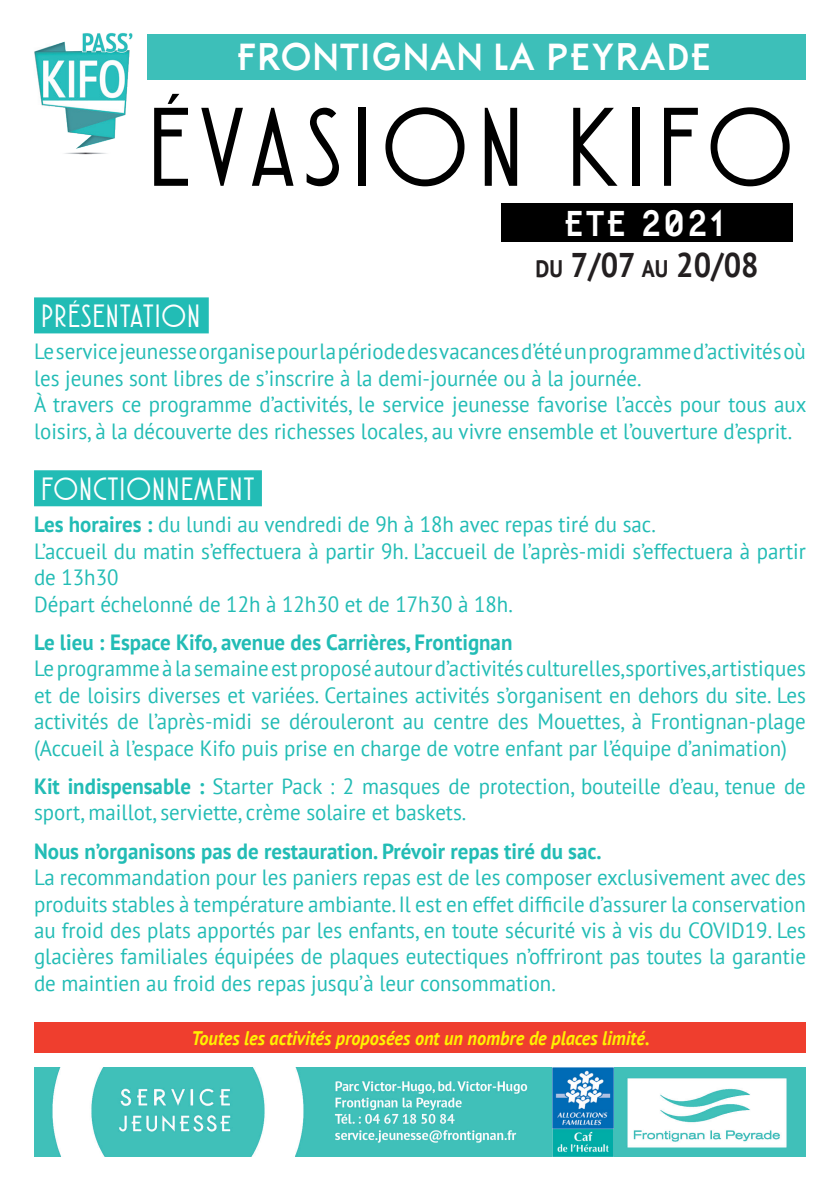
<style>
.page{position:relative;width:840px;height:1191px;background:#fff}
.page>*{position:absolute;margin:0;border:0;box-sizing:border-box;transform-origin:0 0}
.t1{font:111.6px "Atlantic Cruise";letter-spacing:.1em;color:#000}
.t2{font:700 35.8px "Belgrad";letter-spacing:-.015em;color:#fff}
.t3{font:700 34.2px "PT Sans";color:#231f20;scale:.9 1}
.t4{font:700 34.2px "Belgrad";letter-spacing:.03em;color:#fff}
.t5{font:32px "Atlantic Cruise";letter-spacing:.04em;color:#fff}
.t6{font:22px/26.4px "PT Sans";color:#22bcb5;scale:.95 1}
.t7{font:700 22px "PT Sans";color:#22bcb5;scale:.95 1}
.t8{font:italic 700 19.6px "PT Sans";color:#fff101;scale:.93 1}
.s1{font-size:24px}
.s2{font-weight:700}
</style>
<div class="page">
<div style="left:147px;top:34px;width:658px;height:45px;background:#3dbfb9"></div>
<div style="left:34px;top:297px;width:175px;height:36px;background:#22bcb5"></div>
<div style="left:34px;top:470px;width:228px;height:36px;background:#22bcb5"></div>
<img style="left:34px;top:32px;width:99px;height:123px">
<div style="left:501px;top:204px;width:291px;height:38px;background:#000"></div>
<div style="left:34px;top:1022px;width:771px;height:31px;background:#ef3e2e"></div>
<img style="left:34px;top:1067px;width:771px;height:90px">
<img style="left:552px;top:1067px;width:61px;height:90px">
<h2 class="t2" style="left:238px;top:39px;width:478px">FRONTIGNAN LA PEYRADE</h2>
<h1 class="t1" style="left:147px;top:90px;width:645px">ÉVASION KIFO</h1>
<h3 class="t4" style="left:565px;top:206px;width:164px">ETE 2021</h3>
<h3 class="t3" style="left:535px;top:242px;width:249px"><span class="s1">DU</span> 7/07 <span class="s1">AU</span> 20/08</h3>
<h3 class="t5" style="left:41px;top:300px;width:160px">PRÉSENTATION</h3>
<p class="t6" style="left:34px;top:338px;width:814px">Le service jeunesse organise pour la période des vacances d’été un programme d’activités où les jeunes sont libres de s’inscrire à la demi-journée ou à la journée.<br>À travers ce programme d’activités, le service jeunesse favorise l’accès pour tous aux loisirs, à la découverte des richesses locales, au vivre ensemble et l’ouverture d’esprit.</p>
<h3 class="t5" style="left:41px;top:473px;width:214px">FONCTIONNEMENT</h3>
<p class="t6" style="left:34px;top:511px;width:813px"><span class="s2">Les horaires :</span> du lundi au vendredi de 9h à 18h avec repas tiré du sac.<br>L’accueil du matin s’effectuera à partir 9h. L’accueil de l’après-midi s’effectuera à partir de 13h30<br>Départ échelonné de 12h à 12h30 et de 17h30 à 18h.</p>
<p class="t7" style="left:34px;top:627px;width:504px">Le lieu : Espace Kifo, avenue des Carrières, Frontignan</p>
<p class="t6" style="left:34px;top:655px;width:813px;text-align:justify">Le programme à la semaine est proposé autour d’activités culturelles,sportives,artistiques et de loisirs diverses et variées. Certaines activités s’organisent en dehors du site. Les activités de l’après-midi se dérouleront au centre des Mouettes, à Frontignan-plage (Accueil à l’espace Kifo puis prise en charge de votre enfant par l’équipe d’animation)</p>
<p class="t6" style="left:34px;top:772px;width:813px"><span class="s2">Kit indispensable :</span> Starter Pack : 2 masques de protection, bouteille d’eau, tenue de sport, maillot, serviette, crème solaire et baskets.</p>
<p class="t7" style="left:34px;top:836px;width:598px">Nous n’organisons pas de restauration. Prévoir repas tiré du sac.</p>
<p class="t6" style="left:34px;top:863px;width:813px;text-align:justify">La recommandation pour les paniers repas est de les composer exclusivement avec des produits stables à température ambiante. Il est en effet difficile d’assurer la conservation au froid des plats apportés par les enfants, en toute sécurité vis à vis du COVID19. Les glacières familiales équipées de plaques eutectiques n’offriront pas toutes la garantie de maintien au froid des repas jusqu’à leur consommation.</p>
<p class="t8" style="left:191px;top:1025px;width:494px">Toutes les activités proposées ont un nombre de places limité.</p>
</div>
